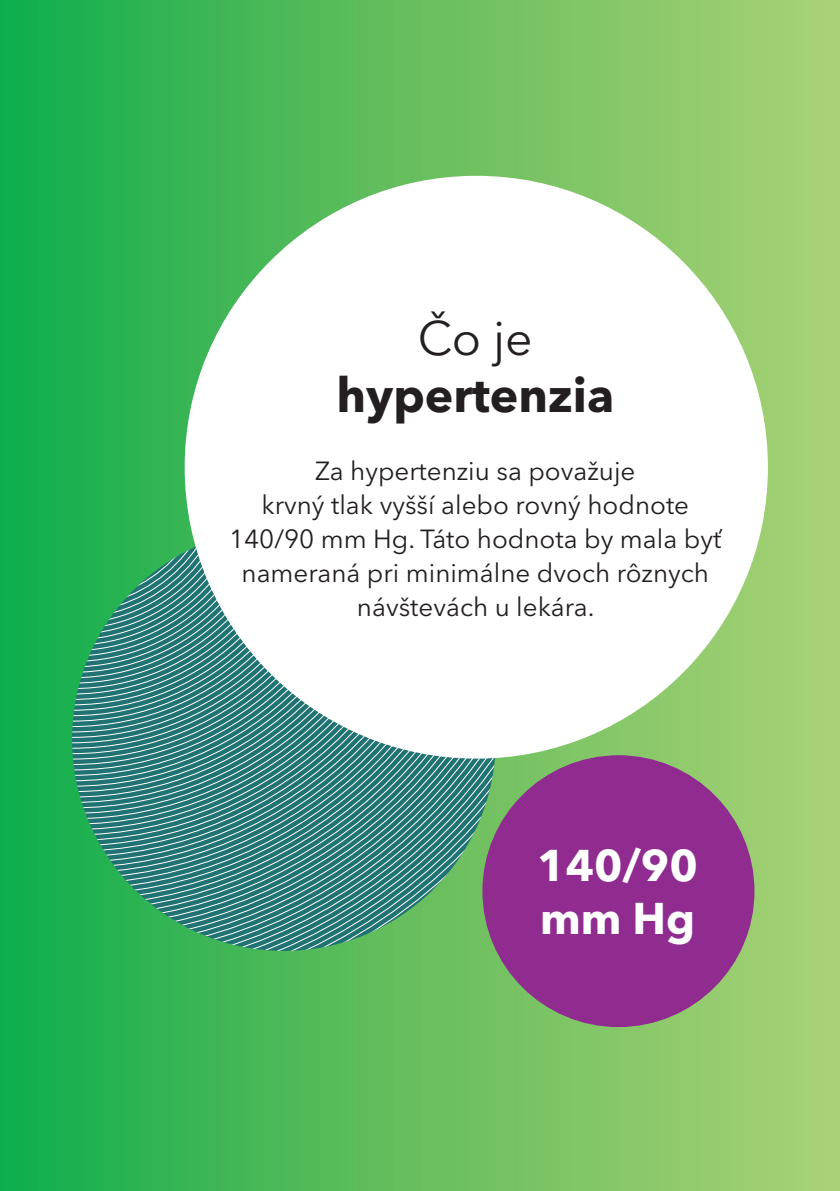
<style>
.page{position:relative;width:840px;height:1191px;background:#fff}
.page>*{position:absolute;margin:0;border:0;box-sizing:border-box;transform-origin:0 0}
.t1{font:700 48px "Avenir Next LT Pro";color:#231f20}
.t2{font:48px "Avenir Next LT Pro";color:#231f20}
.t3{font:700 44px/52.8px "Avenir Next LT Pro";color:#fff}
.t4{font:26px/34px "Avenir Next LT Pro";color:#231f20;text-align:center}
</style>
<div class="page">
<div style="left:0;top:0;width:839px;height:1191px;background:linear-gradient(to right,#15ad4b,#afd174)"></div>
<svg style="left:72px;top:527px;width:423px;height:424px"></svg>
<div style="left:184px;top:176px;width:583px;height:582px;background:#fff;border-radius:50%"></div>
<div style="left:482px;top:755px;width:272px;height:272px;background:#902b90;border-radius:50%"></div>
<h1 class="t2" style="left:417px;top:309px;width:116px">Čo je</h1>
<h1 class="t1" style="left:336px;top:366px;width:279px">hypertenzia</h1>
<p class="t4" style="left:229px;top:454px;width:493px">Za hypertenziu sa považuje<br>krvný tlak vyšší alebo rovný hodnote<br>140/90 mm Hg. Táto hodnota by mala byť nameraná pri minimálne dvoch rôznych návštevách u lekára.</p>
<h2 class="t3" style="left:537px;top:839px;width:162px">140/90 mm Hg</h2>
</div>
